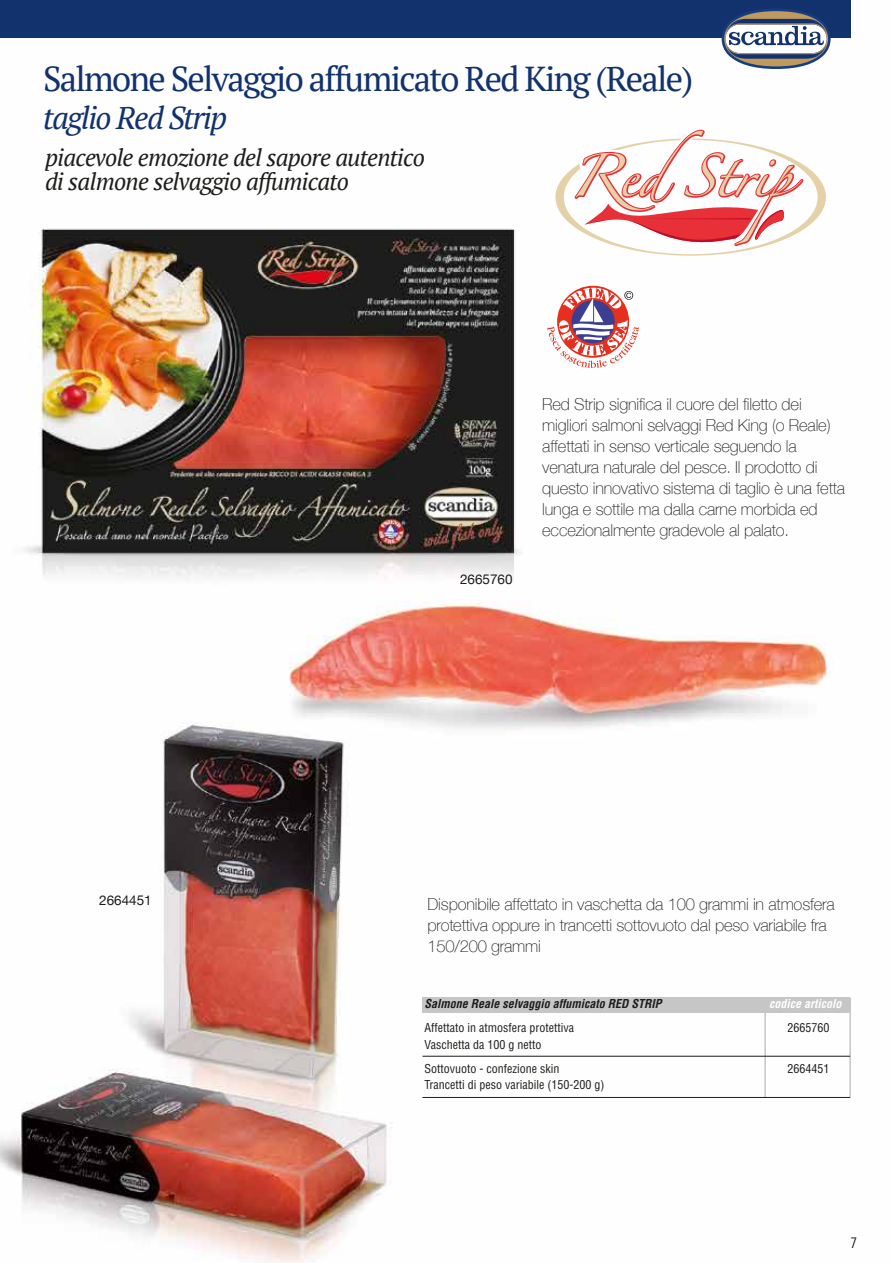
<style>
.page{position:relative;width:893px;height:1263px;background:#fff}
.page>*{position:absolute;margin:0;border:0;box-sizing:border-box;transform-origin:0 0}
.t1{font:34.5px "PT Serif";letter-spacing:-.05em;color:#12326e}
.t2{font:italic 31.5px "PT Serif";letter-spacing:-.05em;color:#12326e}
.t3{font:italic 24px/24px "PT Serif";letter-spacing:-.03em;color:#1d1d1b}
.t4{font:100 16.5px/21px "Helvetica Neue";letter-spacing:-.01em;color:#1d1d1b}
.t5{font:condensed 15px "PT Sans";color:#1d1d1b}
.t6{font:13.5px "Helvetica Neue";color:#1d1d1b}
.t7{font:condensed 12px/24px "Helvetica LT Std";color:#1d1d1b}
.t8{font:italic 700 condensed 12px "Helvetica LT Std";color:#1d1d1b}
.t9{font:italic 700 condensed 12px "Helvetica LT Std";color:#fff}
</style>
<div class="page">
<img style="left:1px;top:0;width:850px;height:1263px">
<hr style="left:764px;top:997px;width:2px;height:100px;background:#c6c6c6">
<hr style="left:849px;top:997px;width:2px;height:100px;background:#c6c6c6">
<div style="left:422px;top:997px;width:428px;height:15px;background:#c6c6c6"></div>
<hr style="left:422px;top:1056px;width:428px;height:1px;background:#1d1d1b">
<hr style="left:422px;top:1097px;width:428px;height:1px;background:#1d1d1b">
<div style="left:0;top:0;width:850px;height:37px;background:#12326e"></div>
<svg style="left:547px;top:288px;width:92px;height:80px"></svg>
<svg style="left:555px;top:128px;width:271px;height:128px"></svg>
<svg style="left:719px;top:9px;width:114px;height:63px"></svg>
<img style="left:0;top:0;width:1px;height:1263px">
<h1 class="t1" style="left:43px;top:56px;width:652px">Salmone Selvaggio affumicato Red King (Reale)</h1>
<h2 class="t2" style="left:43px;top:97px;width:186px">taglio Red Strip</h2>
<h3 class="t3" style="left:45px;top:145px;width:381px">piacevole emozione del sapore autentico di salmone selvaggio affumicato</h3>
<p class="t6" style="left:460px;top:569px;width:54px">2665760</p>
<p class="t4" style="left:542px;top:393px;width:304px">Red Strip significa il cuore del filetto dei migliori salmoni selvaggi Red King (o Reale) affettati in senso verticale seguendo la venatura naturale del pesce. Il prodotto di questo innovativo sistema di taglio è una fetta lunga e sottile ma dalla carne morbida ed eccezionalmente gradevole al palato.</p>
<p class="t6" style="left:99px;top:890px;width:54px">2664451</p>
<p class="t4" style="left:427px;top:893px;width:409px">Disponibile affettato in vaschetta da 100 grammi in atmosfera protettiva oppure in trancetti sottovuoto dal peso variabile fra<br>150/200 grammi</p>
<p class="t8" style="left:424px;top:996px;width:239px">Salmone Reale selvaggio affumicato RED STRIP</p>
<p class="t9" style="left:769px;top:996px;width:74px">codice articolo</p>
<p class="t7" style="left:424px;top:1015px;width:151px">Affettato in atmosfera protettiva</p>
<p class="t7" style="left:787px;top:1015px;width:43px">2665760</p>
<p class="t7" style="left:424px;top:1032px;width:136px">Vaschetta da 100 g netto<br>Sottovuoto - confezione skin</p>
<p class="t7" style="left:787px;top:1056px;width:43px">2664451</p>
<p class="t7" style="left:424px;top:1072px;width:182px">Trancetti di peso variabile (150-200 g)</p>
<p class="t5" style="left:850px;top:1233px;width:8px">7</p>
</div>
